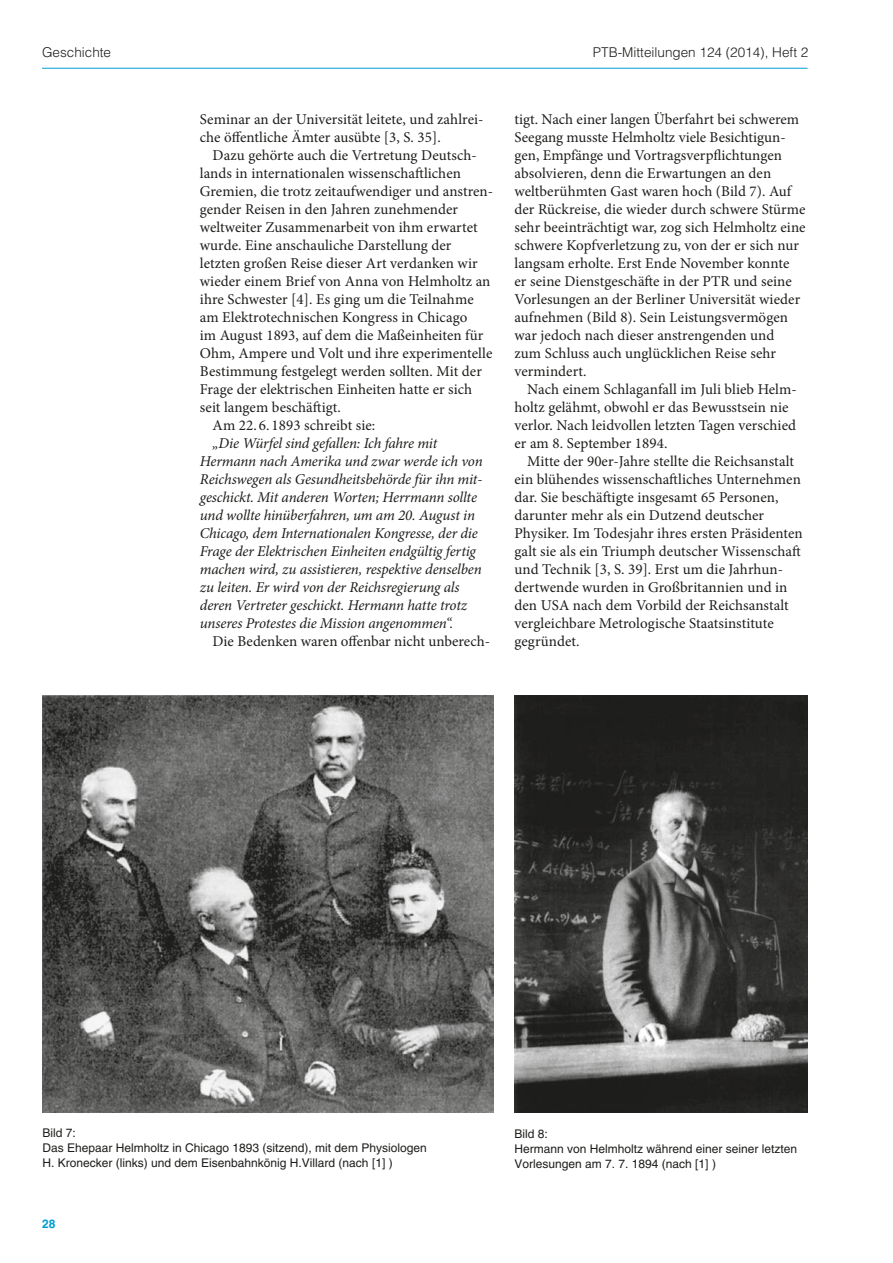
<style>
.page{position:relative;width:893px;height:1263px;background:#fff}
.page>*{position:absolute;margin:0;border:0;box-sizing:border-box;transform-origin:0 0}
.t1{font:15px/18px "Minion Pro";letter-spacing:.005em;color:#1d1d1b}
.t2{font:italic 15px/18px "Minion Pro";letter-spacing:-.01em;color:#1d1d1b}
.t3{font:300 13.5px "Helvetica LT Std";color:#1d1d1b}
.t4{font:12px/15px "Helvetica LT Std";color:#1d1d1b}
.t5{font:700 12px "Helvetica LT Std";color:#009ed4}
</style>
<div class="page">
<hr style="left:42px;top:68px;width:765px;height:1px;background:#009ed4">
<img style="left:43px;top:696px;width:450px;height:416px">
<img style="left:514px;top:696px;width:294px;height:416px">
<p class="t3" style="left:42px;top:43px;width:71px">Geschichte</p>
<p class="t3" style="left:593px;top:43px;width:217px">PTB-Mitteilungen 124 (2014), Heft 2</p>
<p class="t1" style="left:200px;top:111px;width:285px">Seminar an der Universität leitete, und zahlrei&shy;che öffentliche Ämter ausübte [3, S. 35].</p>
<p class="t1" style="left:213px;top:147px;width:266px">Dazu gehörte auch die Vertretung Deutsch-</p>
<p class="t1" style="left:200px;top:165px;width:263px">lands in internationalen wissenschaftlichen</p>
<p class="t1" style="left:200px;top:183px;width:295px">Gremien, die trotz zeitaufwendiger und anstren-</p>
<p class="t1" style="left:200px;top:201px;width:260px">gender Reisen in den Jahren zunehmender</p>
<p class="t1" style="left:200px;top:219px;width:279px">weltweiter Zusammenarbeit von ihm erwartet</p>
<p class="t1" style="left:200px;top:237px;width:253px">wurde. Eine anschauliche Darstellung der</p>
<p class="t1" style="left:200px;top:255px;width:279px">letzten großen Reise dieser Art verdanken wir</p>
<p class="t1" style="left:200px;top:273px;width:292px">wieder einem Brief von Anna von Helmholtz an</p>
<p class="t1" style="left:200px;top:291px;width:275px">ihre Schwester [4]. Es ging um die Teilnahme</p>
<p class="t1" style="left:200px;top:309px;width:269px">am Elektrotechnischen Kongress in Chicago</p>
<p class="t1" style="left:200px;top:327px;width:285px">im August 1893, auf dem die Maßeinheiten für</p>
<p class="t1" style="left:200px;top:345px;width:294px">Ohm, Ampere und Volt und ihre experimentelle</p>
<p class="t1" style="left:200px;top:363px;width:284px">Bestimmung festgelegt werden sollten. Mit der</p>
<p class="t1" style="left:200px;top:381px;width:274px">Frage der elektrischen Einheiten hatte er sich</p>
<p class="t1" style="left:200px;top:399px;width:143px">seit langem beschäftigt.</p>
<p class="t1" style="left:213px;top:417px;width:164px">Am 22. 6. 1893 schreibt sie:</p>
<p class="t2" style="left:200px;top:434px;width:284px;text-indent:13px">„Die Würfel sind gefallen: Ich fahre mit Hermann nach Amerika und zwar werde ich von Reichswegen als Gesundheitsbehörde für ihn mit&shy;geschickt. Mit anderen Worten; Herrmann sollte und wollte hinüberfahren, um am 20. August in Chicago, dem Internationalen Kongresse, der die Frage der Elektrischen Einheiten endgültig fertig machen wird, zu assistieren, respektive denselben zu leiten. Er wird von der Reichsregierung als deren Vertreter geschickt. Hermann hatte trotz unseres Protestes die Mission angenommen“.</p>
<p class="t1" style="left:213px;top:633px;width:279px">Die Bedenken waren offenbar nicht unberech-</p>
<p class="t1" style="left:514px;top:111px;width:293px">tigt. Nach einer langen Überfahrt bei schwerem Seegang musste Helmholtz viele Besichtigun&shy;gen, Empfänge und Vortragsverpflichtungen absolvieren, denn die Erwartungen an den weltberühmten Gast waren hoch (Bild 7). Auf der Rückreise, die wieder durch schwere Stürme sehr beeinträchtigt war, zog sich Helmholtz eine schwere Kopfverletzung zu, von der er sich nur langsam erholte. Erst Ende November konnte<br>er seine Dienstgeschäfte in der PTR und seine Vorlesungen an der Berliner Universität wieder aufnehmen (Bild 8). Sein Leistungsvermögen war jedoch nach dieser anstrengenden und<br>zum Schluss auch unglücklichen Reise sehr vermindert.</p>
<p class="t1" style="left:514px;top:381px;width:284px;text-indent:13px">Nach einem Schlaganfall im Juli blieb Helm&shy;holtz gelähmt, obwohl er das Bewusstsein nie verlor. Nach leidvollen letzten Tagen verschied er am 8. September 1894.</p>
<p class="t1" style="left:514px;top:453px;width:290px;text-indent:13px">Mitte der 90er-Jahre stellte die Reichsanstalt ein blühendes wissenschaftliches Unternehmen dar. Sie beschäftigte insgesamt 65 Personen, darunter mehr als ein Dutzend deutscher Physiker. Im Todesjahr ihres ersten Präsidenten galt sie als ein Triumph deutscher Wissenschaft und Technik [3, S. 39]. Erst um die Jahrhun&shy;dertwende wurden in Großbritannien und in den USA nach dem Vorbild der Reichsanstalt vergleichbare Metrologische Staatsinstitute gegründet.</p>
<p class="t4" style="left:43px;top:1126px;width:386px">Bild 7:<br>Das Ehepaar Helmholtz in Chicago 1893 (sitzend), mit dem Physiologen<br>H. Kronecker (links) und dem Eisenbahnkönig H.Villard (nach [1] )</p>
<p class="t4" style="left:514px;top:1126px;width:284px">Bild 8:<br>Hermann von Helmholtz während einer seiner letzten<br>Vorlesungen am 7. 7. 1894 (nach [1] )</p>
<p class="t5" style="left:42px;top:1216px;width:15px">28</p>
</div>
